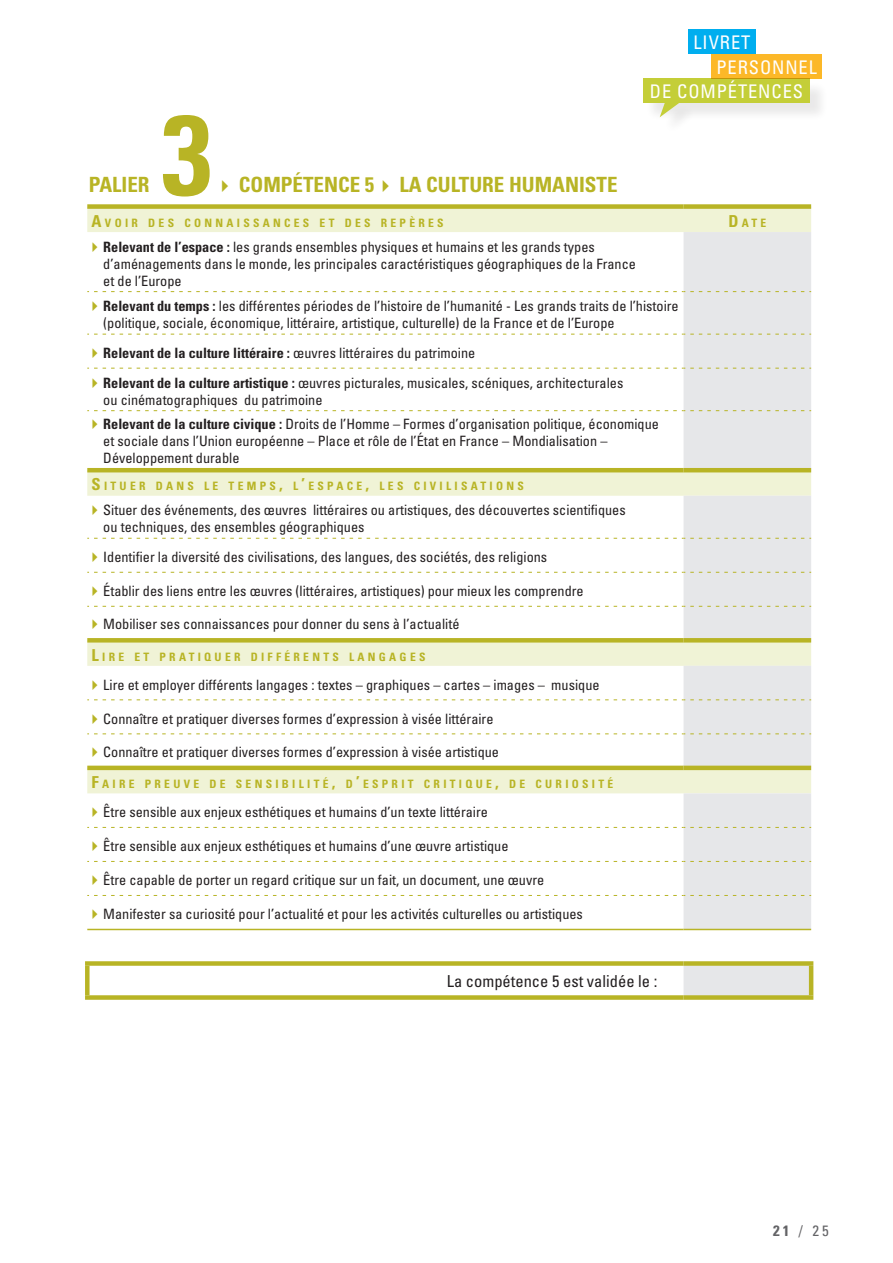
<style>
.page{position:relative;width:893px;height:1263px;background:#fff}
.page>*{position:absolute;margin:0;border:0;box-sizing:border-box;transform-origin:0 0}
.t1{font:700 condensed 113.85px "Univers";color:#b8b425}
.t2{font:700 condensed 21px "Univers";color:#b8b425}
.t3{font:condensed 18.75px "Univers";letter-spacing:.05em;color:#fff}
.t4{font:condensed 16.5px "Univers";color:#231f20}
.t5{font:condensed 15px "Univers";color:#636366}
.t6{font:condensed 14.25px/17.1px "Univers";color:#231f20}
.t7{font:700 condensed 11.55px "Univers";letter-spacing:.285em;color:#b8b425}
.s1{font-size:16.5px}
.s2{font-weight:700}
</style>
<div class="page">
<div style="left:688px;top:30px;width:67px;height:24px;background:#00aeef"></div>
<div style="left:711px;top:54px;width:111px;height:24px;background:#fcb828"></div>
<div style="left:645px;top:81px;width:183px;height:41px;background:#f3f3f3"></div>
<div style="left:643px;top:78px;width:167px;height:25px;background:#c4ce38"></div>
<div style="left:662px;top:105px;width:34px;height:30px;background:#231f20;opacity:.1"></div>
<svg style="left:660px;top:103px;width:20px;height:14px"></svg>
<svg style="left:87px;top:209px;width:724px;height:584px"></svg>
<svg style="left:684px;top:232px;width:127px;height:763px;background:#e7e8e7"></svg>
<hr style="left:87px;top:468px;width:597px;height:4px;background:#b8b425">
<hr style="left:684px;top:468px;width:127px;height:4px;background:#b8b425">
<svg style="left:87px;top:638px;width:597px;height:4px;background:#b9b528"></svg>
<hr style="left:684px;top:638px;width:127px;height:4px;background:#b8b425">
<hr style="left:87px;top:766px;width:597px;height:4px;background:#b8b425">
<hr style="left:684px;top:766px;width:127px;height:4px;background:#b8b425">
<hr style="left:87px;top:929px;width:597px;height:1px;background:#b8b425">
<hr style="left:684px;top:929px;width:127px;height:1px;background:#b8b425">
<div style="left:85px;top:961px;width:599px;height:5px;background:#b8b425"></div>
<div style="left:85px;top:966px;width:5px;height:29px;background:#b8b425"></div>
<div style="left:85px;top:995px;width:599px;height:5px;background:#b8b425"></div>
<div style="left:87px;top:204px;width:597px;height:5px;background:#b8b425"></div>
<div style="left:684px;top:204px;width:127px;height:5px;background:#b8b425"></div>
<svg style="left:87px;top:895px;width:724px;height:1px"></svg>
<svg style="left:87px;top:827px;width:724px;height:1px"></svg>
<svg style="left:87px;top:861px;width:724px;height:1px"></svg>
<svg style="left:87px;top:699px;width:724px;height:1px"></svg>
<svg style="left:87px;top:733px;width:724px;height:1px"></svg>
<svg style="left:87px;top:606px;width:724px;height:1px"></svg>
<svg style="left:87px;top:538px;width:724px;height:1px"></svg>
<svg style="left:87px;top:572px;width:724px;height:1px"></svg>
<svg style="left:87px;top:410px;width:724px;height:1px"></svg>
<svg style="left:87px;top:368px;width:724px;height:1px"></svg>
<svg style="left:87px;top:291px;width:724px;height:1px"></svg>
<svg style="left:87px;top:334px;width:724px;height:1px"></svg>
<div style="left:684px;top:961px;width:129px;height:5px;background:#b8b425"></div>
<hr style="left:809px;top:966px;width:4px;height:29px;background:#b8b425">
<div style="left:684px;top:995px;width:129px;height:5px;background:#b8b425"></div>
<svg style="left:93px;top:242px;width:5px;height:10px"></svg>
<svg style="left:93px;top:301px;width:5px;height:10px"></svg>
<svg style="left:93px;top:348px;width:5px;height:10px"></svg>
<svg style="left:93px;top:378px;width:5px;height:10px"></svg>
<svg style="left:93px;top:419px;width:5px;height:10px"></svg>
<svg style="left:93px;top:505px;width:5px;height:10px"></svg>
<svg style="left:93px;top:552px;width:5px;height:10px"></svg>
<svg style="left:93px;top:586px;width:5px;height:10px"></svg>
<svg style="left:93px;top:619px;width:5px;height:10px"></svg>
<svg style="left:93px;top:680px;width:5px;height:10px"></svg>
<svg style="left:93px;top:714px;width:5px;height:10px"></svg>
<svg style="left:93px;top:747px;width:5px;height:10px"></svg>
<h3 class="t3" style="left:693px;top:31px;width:58px">LIVRET</h3>
<h3 class="t3" style="left:716px;top:55px;width:102px">PERSONNEL</h3>
<h3 class="t3" style="left:650px;top:80px;width:155px">DE COMPÉTENCES</h3>
<h1 class="t1" style="left:162px;top:85px;width:52px">3</h1>
<h2 class="t2" style="left:89px;top:172px;width:62px">Palier</h2>
<h2 class="t2" style="left:239px;top:172px;width:380px">Compétence 5 La culture human iste</h2>
<p class="t7" style="left:92px;top:216px;width:354px"><span class="s1">A</span>VOIR DES CONNAISSANCES ET DES REPÈRES</p>
<p class="t7" style="left:728px;top:216px;width:39px"><span class="s1">D</span>ATE</p>
<p class="t6" style="left:103px;top:238px;width:534px"><span class="s2">Relevant de l’espace :</span> les grands ensembles physiques et humains et les grands types d’aménagements dans le monde, les principales caractéristiques géographiques de la France et de l’Europe</p>
<p class="t6" style="left:103px;top:297px;width:577px"><span class="s2">Relevant du temps :</span> les différentes périodes de l’histoire de l’humanité - Les grands traits de l’histoire (politique, sociale, économique, littéraire, artistique, culturelle) de la France et de l’Europe</p>
<p class="t6" style="left:103px;top:338px;width:522px;line-height:29.7px"><span class="s2">Relevant de la culture littéraire :</span> œuvres littéraires du patrimoine<br><span class="s2">Relevant de la culture artistique :</span> œuvres picturales, musicales, scéniques, architecturales</p>
<p class="t6" style="left:103px;top:387px;width:557px;line-height:24.5px">ou cinématographiques du patrimoine<br><span class="s2">Relevant de la culture civique :</span> Droits de l’Homme – Formes d’organisation politique, économique</p>
<p class="t6" style="left:103px;top:432px;width:506px">et sociale dans l’Union européenne – Place et rôle de l’État en France – Mondialisation –<br>Développement durable</p>
<p class="t7" style="left:92px;top:479px;width:434px"><span class="s1">S</span> ITUER DANS LE TEMPS<span class="s1">,</span> L<span class="s1">’</span>ESPACE<span class="s1">,</span> LES CIVILISATIONS</p>
<p class="t6" style="left:103px;top:501px;width:524px">Situer des événements, des œuvres littéraires ou artistiques, des découvertes scientifiques ou techniques, des ensembles géographiques</p>
<p class="t6" style="left:103px;top:548px;width:445px">Identifier la diversité des civilisations, des langues, des sociétés, des religions</p>
<p class="t6" style="left:103px;top:582px;width:482px">Établir des liens entre les œuvres (littéraires, artistiques) pour mieux les comprendre</p>
<p class="t6" style="left:103px;top:615px;width:358px">Mobiliser ses connaissances pour donner du sens à l’actualité</p>
<p class="t7" style="left:92px;top:649px;width:335px"><span class="s1">L</span>IRE ET PRATIQUER DIFFÉRENTS LANGAGES</p>
<p class="t6" style="left:103px;top:676px;width:498px">Lire et employer différents langages : textes – graphiques – cartes – images – musique</p>
<p class="t6" style="left:103px;top:710px;width:392px">Connaître et pratiquer diverses formes d’expression à visée littéraire</p>
<p class="t6" style="left:103px;top:743px;width:397px">Connaître et pratiquer diverses formes d’expression à visée artistique</p>
<p class="t7" style="left:92px;top:777px;width:522px"><span class="s1">F</span>AIRE PREUVE DE SENSIBILITÉ<span class="s1">,</span> D<span class="s1">’</span>ESPRIT CRITIQUE<span class="s1">,</span> DE CURIOSITÉ</p>
<p class="t6" style="left:103px;top:803px;width:386px">Être sensible aux enjeux esthétiques et humains d’un texte littéraire</p>
<p class="t6" style="left:103px;top:837px;width:407px">Être sensible aux enjeux esthétiques et humains d’une œuvre artistique</p>
<p class="t6" style="left:103px;top:871px;width:442px">Être capable de porter un regard critique sur un fait, un document, une œuvre</p>
<p class="t6" style="left:103px;top:905px;width:481px">Manifester sa curiosité pour l’actualité et pour les activités culturelles ou artistiques</p>
<p class="t4" style="left:447px;top:971px;width:212px">La compétence 5 est validée le :</p>
<p class="t5" style="left:773px;top:1221px;width:57px"><span class="s2">21</span> / 25</p>
</div>
